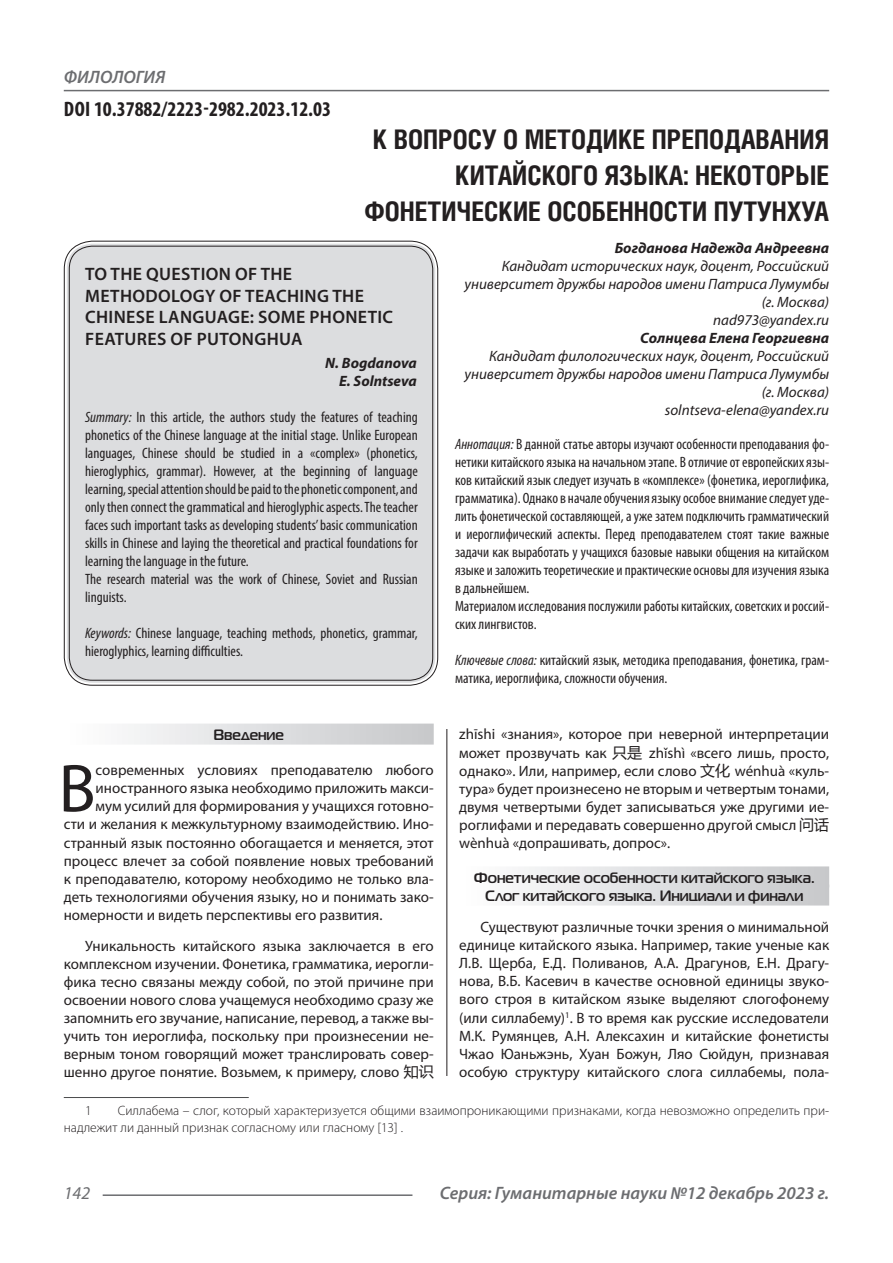
<style>
.page{position:relative;width:893px;height:1263px;background:#fff}
.page>*{position:absolute;margin:0;border:0;box-sizing:border-box;transform-origin:0 0}
.Статья_текст_первый{font:68.4px "Myriad Pro";color:#231f20}
.Статья_название{font:700 27px "Helios Cond C";color:#231f20}
.ДОИ{font:700 condensed 21px "Myriad Pro";color:#231f20}
.Статья_название_англ{font:600 18px/21.6px "Myriad Pro";letter-spacing:.02em;color:#231f20}
.t1{font:italic 600 18px "Myriad Pro";color:#6c6d70}
.t2{font:italic 18px "Myriad Pro";color:#6c6d70}
.Статья_текст{font:15px/18.1px "Myriad Pro";color:#231f20;text-align:justify}
.Статья_аннотация_тек{font:condensed 15px/18px "Myriad Pro";color:#231f20}
.Статья_аннотация_анг{font:condensed 15px/18px "Myriad Pro";color:#231f20}
.Статья_текст_первый-2{font:15px "Myriad Pro";color:#231f20}
.Статья_автор_инфо{font:italic 15px/18px "Myriad Pro";color:#231f20;text-align:right}
.Статья_подзаголовок{font:700 15px "Magistral C";color:#231f20}
.Статья_автор_фио_рус{font:italic 700 15px "Myriad Pro";color:#231f20}
.Статья_автор_англ{font:italic 700 15px "Myriad Pro";color:#231f20}
.Сноска{font:300 13.5px/16.2px "Myriad Pro";color:#231f20}
.s1{font-style:italic}
.s2{font-family:"Microsoft Ya Hei"}
.s3{font-family:"Calibri"}
</style>
<div class="page">
<hr style="left:446px;top:128px;width:1px;height:1007px;background:#231f20">
<hr style="left:103px;top:1194px;width:309px;height:2px;background:#6c6d70">
<hr style="left:64px;top:90px;width:765px;height:1px;background:#6c6d70">
<div style="left:441px;top:126px;width:10px;height:603px;background:#fff"></div>
<div style="left:67px;top:244px;width:368px;height:439px;background:#dcdddf;border-radius:26px"></div>
<div style="left:64px;top:723px;width:370px;height:21px;background:linear-gradient(to right,#fefeff,#c6c8ca)"></div>
<div style="left:459px;top:866px;width:370px;height:21px;background:linear-gradient(to right,#fefeff,#c6c8ca)"></div>
<div style="left:459px;top:884px;width:370px;height:21px;background:linear-gradient(to right,#fefeff,#c6c8ca)"></div>
<div style="left:441px;top:1076px;width:10px;height:60px;background:#fff"></div>
<hr style="left:64px;top:1097px;width:185px;height:1px;background:#4b4c4d">
<p class="t1" style="left:64px;top:66px;width:103px">ФИЛОЛОГИЯ</p>
<p class="ДОИ" style="left:64px;top:96px;width:269px">DOI 10.37882/2223-2982.2023.12.03</p>
<p class="Статья_название" style="left:373px;top:124px;width:458px">К ВОПРОСУ О МЕТОДИКЕ ПРЕПОДАВАНИЯ</p>
<p class="Статья_название" style="left:455px;top:160px;width:375px">КИТАЙСКОГО ЯЗЫКА: НЕКОТОРЫЕ</p>
<p class="Статья_название" style="left:364px;top:196px;width:466px">ФОНЕТИЧЕСКИЕ ОСОБЕННОСТИ ПУТУНХУА</p>
<p class="Статья_автор_фио_рус" style="left:615px;top:238px;width:216px">Богданова Надежда Андреевна</p>
<p class="Статья_автор_инфо" style="left:464px;top:257px;width:366px">Кандидат исторических наук, доцент, Российский университет дружбы народов имени Патриса Лумумбы</p>
<p class="Статья_автор_инфо" style="left:762px;top:293px;width:69px">(г. Москва)</p>
<p class="Статья_автор_инфо" style="left:713px;top:311px;width:117px">nad973@yandex.ru</p>
<p class="Статья_автор_фио_рус" style="left:640px;top:328px;width:191px">Солнцева Елена Георгиевна</p>
<p class="Статья_автор_инфо" style="left:464px;top:347px;width:366px">Кандидат филологических наук, доцент, Российский университет дружбы народов имени Патриса Лумумбы</p>
<p class="Статья_автор_инфо" style="left:762px;top:383px;width:69px">(г. Москва)</p>
<p class="Статья_автор_инфо" style="left:665px;top:401px;width:166px">solntseva-elena@yandex.ru</p>
<p class="Статья_аннотация_тек" style="left:455px;top:435px;width:376px;text-align:justify"><span class="s1">Аннотация:</span> В данной статье авторы изучают особенности преподавания фо&shy;нетики китайского языка на начальном этапе. В отличие от европейских язы&shy;ков китайский язык следует изучать в «комплексе» (фонетика, иероглифика, грамматика). Однако в начале обучения языку особое внимание следует уде&shy;лить фонетической составляющей, а уже затем подключить грамматический и иероглифический аспекты. Перед преподавателем стоят такие важные задачи как выработать у учащихся базовые навыки общения на китайском языке и заложить теоретические и практические основы для изучения языка в дальнейшем.</p>
<p class="Статья_аннотация_тек" style="left:455px;top:597px;width:376px">Материалом исследования послужили работы китайских, советских и россий&shy;ских лингвистов.</p>
<p class="Статья_аннотация_тек" style="left:455px;top:651px;width:376px"><span class="s1">Ключевые слова:</span> китайский язык, методика преподавания, фонетика, грам&shy;матика, иероглифика, сложности обучения.</p>
<p class="Статья_название_англ" style="left:85px;top:263px;width:309px">TO THE QUESTION OF THE<br>METHODOLOGY OF TEACHING THE<br>CHINESE LANGUAGE: SOME PHONETIC<br>FEATURES OF PUTONGHUA</p>
<p class="Статья_автор_англ" style="left:325px;top:353px;width:93px">N. Bogdanova</p>
<p class="Статья_автор_англ" style="left:339px;top:371px;width:79px">E. Solntseva</p>
<p class="Статья_аннотация_анг" style="left:85px;top:407px;width:334px;text-align:justify"><span class="s1">Summary:</span> In this article, the authors study the features of teaching phonetics of the Chinese language at the initial stage. Unlike European languages, Chinese should be studied in a «complex» (phonetics, hieroglyphics, grammar). However, at the beginning of language learning, special attention should be paid to the phonetic component, and only then connect the grammatical and hieroglyphic aspects. The teacher faces such important tasks as developing students’ basic communication skills in Chinese and laying the theoretical and practical foundations for learning the language in the future.</p>
<p class="Статья_аннотация_анг" style="left:85px;top:569px;width:334px">The research material was the work of Chinese, Soviet and Russian linguists.</p>
<p class="Статья_аннотация_анг" style="left:85px;top:623px;width:334px"><span class="s1">Keywords:</span> Chinese language, teaching methods, phonetics, grammar, hieroglyphics, learning difficulties.</p>
<p class="Статья_подзаголовок" style="left:213px;top:726px;width:72px">Введение</p>
<p class="Статья_текст_первый" style="left:59px;top:746px;width:39px">В</p>
<p class="Статья_текст_первый-2" style="left:96px;top:761px;width:340px">современных условиях преподавателю любого</p>
<p class="Статья_текст_первый-2" style="left:96px;top:779px;width:340px">иностранного языка необходимо приложить макси-</p>
<p class="Статья_текст_первый-2" style="left:96px;top:797px;width:340px">мум усилий для формирования у учащихся готовно-</p>
<p class="Статья_текст_первый-2" style="left:64px;top:815px;width:371px">сти и желания к межкультурному взаимодействию. Ино-</p>
<p class="Статья_текст_первый-2" style="left:64px;top:833px;width:371px">странный язык постоянно обогащается и меняется, этот</p>
<p class="Статья_текст_первый-2" style="left:64px;top:851px;width:371px">процесс влечет за собой появление новых требований</p>
<p class="Статья_текст_первый-2" style="left:64px;top:869px;width:371px">к преподавателю, которому необходимо не только вла-</p>
<p class="Статья_текст_первый-2" style="left:64px;top:887px;width:371px">деть технологиями обучения языку, но и понимать зако-</p>
<p class="Статья_текст_первый-2" style="left:64px;top:905px;width:320px">номерности и видеть перспективы его развития.</p>
<p class="Статья_текст" style="left:64px;top:936px;width:371px;text-indent:21px">Уникальность китайского языка заключается в его комплексном изучении. Фонетика, грамматика, иерогли&shy;фика тесно связаны между собой, по этой причине при освоении нового слова учащемуся необходимо сразу же запомнить его звучание, написание, перевод, а также вы&shy;учить тон иероглифа, поскольку при произнесении не&shy;верным тоном говорящий может транслировать совер&shy;шенно другое понятие. Возьмем, к примеру, слово <span class="s2">知识</span></p>
<p class="Статья_текст" style="left:459px;top:725px;width:371px">zhīshi «знания», которое при неверной интерпретации может прозвучать как <span class="s2">只是</span> zh<span class="s3">ǐ</span>shì «всего лишь, просто, однако». Или, например, если слово <span class="s2">文化</span> wénhuà «куль&shy;тура» будет произнесено не вторым и четвертым тонами, двумя четвертыми будет записываться уже другими ие&shy;роглифами и передавать совершенно другой смысл <span class="s2">问话</span>wènhuà «допрашивать, допрос».</p>
<p class="Статья_подзаголовок" style="left:474px;top:869px;width:342px">Фонетические особенности китайского языка.</p>
<p class="Статья_подзаголовок" style="left:485px;top:887px;width:320px">Слог китайского языка. Инициали и финали</p>
<p class="Статья_текст" style="left:459px;top:918px;width:371px;text-indent:21px">Существуют различные точки зрения о минимальной единице китайского языка. Например, такие ученые как Л.В. Щерба, Е.Д. Поливанов, А.А. Драгунов, Е.Н. Драгу&shy;нова, В.Б. Касевич в качестве основной единицы звуко&shy;вого строя в китайском языке выделяют слогофонему (или силлабему)<sup>1</sup>. В то время как русские исследователи М.К. Румянцев, А.Н. Алексахин и китайские фонетисты Чжао Юаньжэнь, Хуан Божун, Ляо Сюйдун, признавая особую структуру китайского слога силлабемы, пола-</p>
<p class="Сноска" style="left:64px;top:1103px;width:767px;text-indent:54px">Силлабема – слог, который характеризуется общими взаимопроникающими признаками, когда невозможно определить при&shy;надлежит ли данный признак согласному или гласному [13] .</p>
<p class="Сноска" style="left:85px;top:1103px;width:8px">1</p>
<p class="t2" style="left:64px;top:1182px;width:28px">142</p>
<p class="t1" style="left:440px;top:1182px;width:391px">Серия: Гуманитарные науки №12 декабрь 2023 г.</p>
</div>
